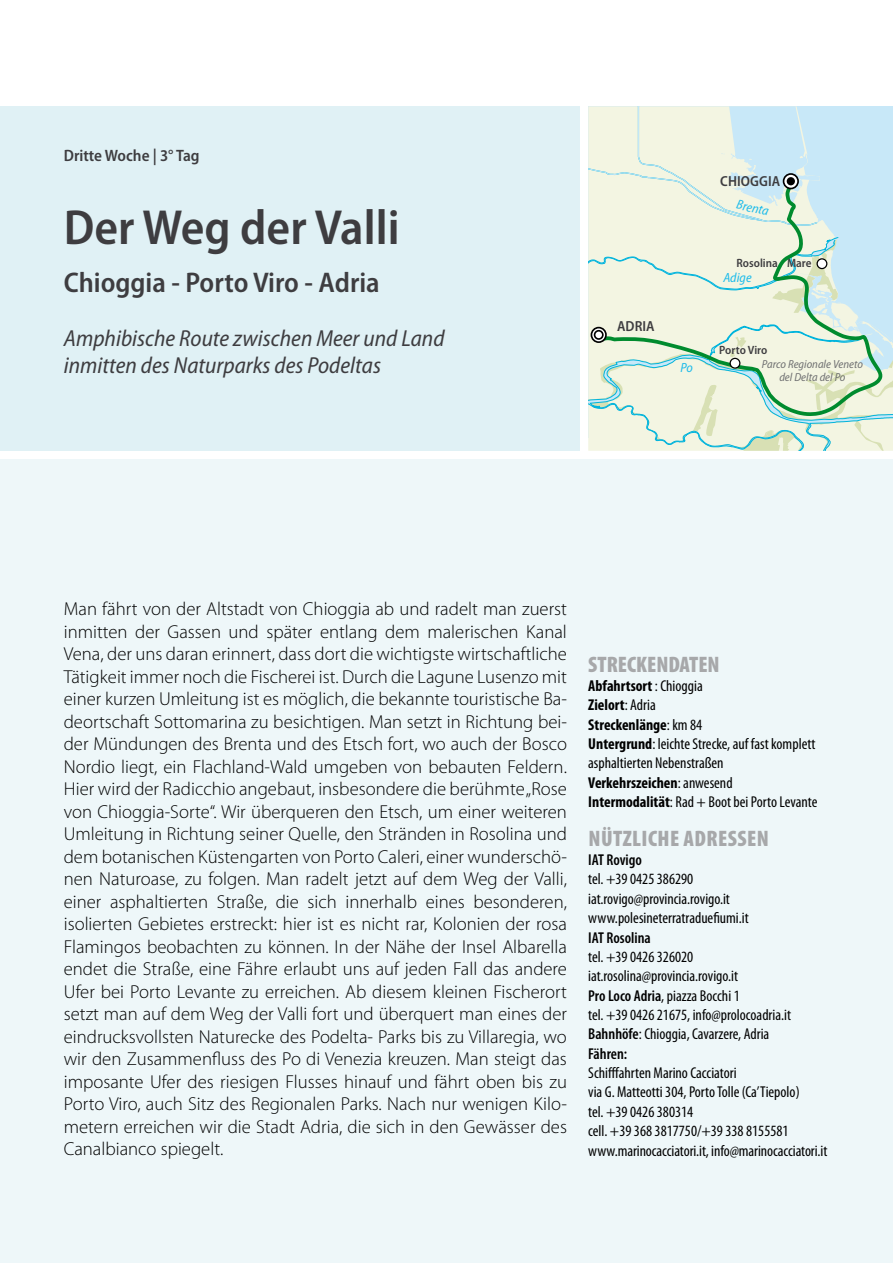
<style>
.page{position:relative;width:893px;height:1263px;background:#fff}
.page>*{position:absolute;margin:0;border:0;box-sizing:border-box;transform-origin:0 0}
.t1{font:600 semi-condensed 49.5px "Myriad Pro";color:#3e3d40}
.t2{font:600 semi-condensed 28.5px "Myriad Pro";color:#3e3d40}
.t3{font:italic semi-condensed 23.25px/27px "Myriad Pro";color:#3e3d40}
.t4{font:900 condensed 22.5px "Myriad Pro";letter-spacing:.02em;color:#a7a8aa}
.t5{font:900 condensed 22.5px "Myriad Pro";color:#a7a8aa}
.t6{font:300 18.75px/22.5px "Myriad Pro";color:#000;text-align:justify}
.t7{font:600 semi-condensed 16.5px "Myriad Pro";color:#3e3d40}
.t8{font:condensed 15.75px/19.4px "Myriad Pro";color:#000}
.t9{font:600 condensed 15.75px "Myriad Pro";color:#000}
.t10{font:600 semi-condensed 14.55px "Myriad Pro";letter-spacing:.005em;color:#3e3d40}
.t11{font:italic semi-condensed 13.35px "Myriad Pro";color:#1dbbea}
.t12{font:600 semi-condensed 12px "Myriad Pro";color:#3e3d40}
.t13{font:italic semi-condensed 11.7px/12.5px "Myriad Pro";color:#707172;text-align:center}
.s1{font-weight:700}
.s2{font-weight:600}
</style>
<div class="page">
<div style="left:0;top:106px;width:580px;height:345px;background:#e0f1f5"></div>
<div style="left:820px;top:106px;width:73px;height:131px;background:#c8e8f8"></div>
<svg style="left:588px;top:237px;width:305px;height:214px;background:#deeee0"></svg>
<svg style="left:588px;top:106px;width:232px;height:74px;background:#e2f0e9"></svg>
<svg style="left:588px;top:180px;width:296px;height:238px;background:#deedde"></svg>
<svg style="left:730px;top:358px;width:10px;height:10px"></svg>
<div style="left:729px;top:358px;width:11px;height:11px;border:1px solid #000;border-radius:50%"></div>
<svg style="left:817px;top:259px;width:10px;height:10px"></svg>
<div style="left:816px;top:258px;width:11px;height:11px;border:1px solid #000;border-radius:50%"></div>
<svg style="left:591px;top:328px;width:15px;height:14px"></svg>
<div style="left:591px;top:327px;width:16px;height:16px;border:2px solid #000;border-radius:50%"></div>
<div style="left:594px;top:330px;width:10px;height:10px;border:2px solid #000;border-radius:50%"></div>
<svg style="left:784px;top:174px;width:14px;height:14px"></svg>
<div style="left:783px;top:173px;width:16px;height:16px;border:2px solid #000;border-radius:50%"></div>
<div style="left:787px;top:177px;width:8px;height:8px;background:#000;border-radius:50%"></div>
<div style="left:0;top:459px;width:893px;height:804px;background:#eef7f9"></div>
<p class="t7" style="left:64px;top:145px;width:137px">Dritte Woche | 3° Tag</p>
<h1 class="t1" style="left:64px;top:196px;width:337px">Der Weg der Valli</h1>
<h2 class="t2" style="left:64px;top:264px;width:318px">Chioggia - Porto Viro - Adria</h2>
<p class="t3" style="left:64px;top:324px;width:382px">Amphibische Route zwischen Meer und Land inmitten des Naturparks des Podeltas</p>
<p class="t10" style="left:617px;top:317px;width:39px">ADRIA</p>
<p class="t11" style="left:680px;top:360px;width:14px">Po</p>
<p class="t10" style="left:720px;top:172px;width:61px">CHIOGGIA</p>
<p class="t11" style="left:739px;top:196px;width:34px;rotate:13deg">Brenta</p>
<p class="t12" style="left:736px;top:256px;width:77px">Rosolina Mare</p>
<p class="t11" style="left:723px;top:269px;width:30px">Adige</p>
<p class="t12" style="left:719px;top:343px;width:50px">Porto Viro</p>
<p class="t13" style="left:762px;top:358px;width:102px">Parco Regionale Veneto del Delta del Po</p>
<p class="t6" style="left:64px;top:598px;width:505px">Man fährt von der Altstadt von Chioggia ab und radelt man zuerst inmitten der Gassen und später entlang dem malerischen Kanal Vena, der uns daran erinnert, dass dort die wichtigste wirtschaftliche Tätigkeit immer noch die Fischerei ist. Durch die Lagune Lusenzo mit einer kurzen Umleitung ist es möglich, die bekannte touristische Ba&shy;deortschaft Sottomarina zu besichtigen. Man setzt in Richtung bei&shy;der Mündungen des Brenta und des Etsch fort, wo auch der Bosco Nordio liegt, ein Flachland-Wald umgeben von bebauten Feldern.<br>Hier wird der Radicchio angebaut, insbesondere die berühmte „Rose von Chioggia-Sorte“. Wir überqueren den Etsch, um einer weiteren Umleitung in Richtung seiner Quelle, den Stränden in Rosolina und dem botanischen Küstengarten von Porto Caleri, einer wunderschö&shy;nen Naturoase, zu folgen. Man radelt jetzt auf dem Weg der Valli, einer asphaltierten Straße, die sich innerhalb eines besonderen, isolierten Gebietes erstreckt: hier ist es nicht rar, Kolonien der rosa Flamingos beobachten zu können. In der Nähe der Insel Albarella endet die Straße, eine Fähre erlaubt uns auf jeden Fall das andere Ufer bei Porto Levante zu erreichen. Ab diesem kleinen Fischerort setzt man auf dem Weg der Valli fort und überquert man eines der eindrucksvollsten Naturecke des Podelta- Parks bis zu Villaregia, wo wir den Zusammenfluss des Po di Venezia kreuzen. Man steigt das imposante Ufer des riesigen Flusses hinauf und fährt oben bis zu Porto Viro, auch Sitz des Regionalen Parks. Nach nur wenigen Kilo&shy;metern erreichen wir die Stadt Adria, die sich in den Gewässer des Canalbianco spiegelt.</p>
<p class="t5" style="left:588px;top:650px;width:133px">STRECKENDATEN</p>
<p class="t8" style="left:588px;top:676px;width:231px"><span class="s1">Abfahrtsort</span> : Chioggia<br><span class="s1">Zielort</span>: Adria<br><span class="s1">Streckenlänge</span>: km 84<br><span class="s1">Untergrund</span>: leichte Strecke, auf fast komplett asphaltierten Nebenstraßen<br><span class="s1">Verkehrszeichen</span>: anwesend<br><span class="s1">Intermodalität</span>: Rad + Boot bei Porto Levante</p>
<p class="t4" style="left:588px;top:824px;width:182px">NÜTZLICHE ADRESSEN</p>
<p class="t9" style="left:588px;top:850px;width:55px">IAT Rovigo</p>
<p class="t8" style="left:588px;top:869px;width:162px">tel. +39 0425 386290 iat.rovigo@provincia.rovigo.it www.polesineterratraduefiumi.it</p>
<p class="t9" style="left:588px;top:927px;width:64px">IAT Rosolina</p>
<p class="t8" style="left:588px;top:947px;width:204px">tel. +39 0426 326020 iat.rosolina@provincia.rovigo.it<br><span class="s2">Pro Loco Adria</span>, piazza Bocchi 1<br>tel. +39 0426 21675, info@prolocoadria.it<br><span class="s2">Bahnhöfe</span>: Chioggia, Cavarzere, Adria<br><span class="s2">Fähren:</span></p>
<p class="t8" style="left:588px;top:1063px;width:241px">Schifffahrten Marino Cacciatori<br>via G. Matteotti 304, Porto Tolle (Ca’Tiepolo)<br>tel. +39 0426 380314<br>cell. +39 368 3817750/+39 338 8155581 www.marinocacciatori.it, info@marinocacciatori.it</p>
</div>
